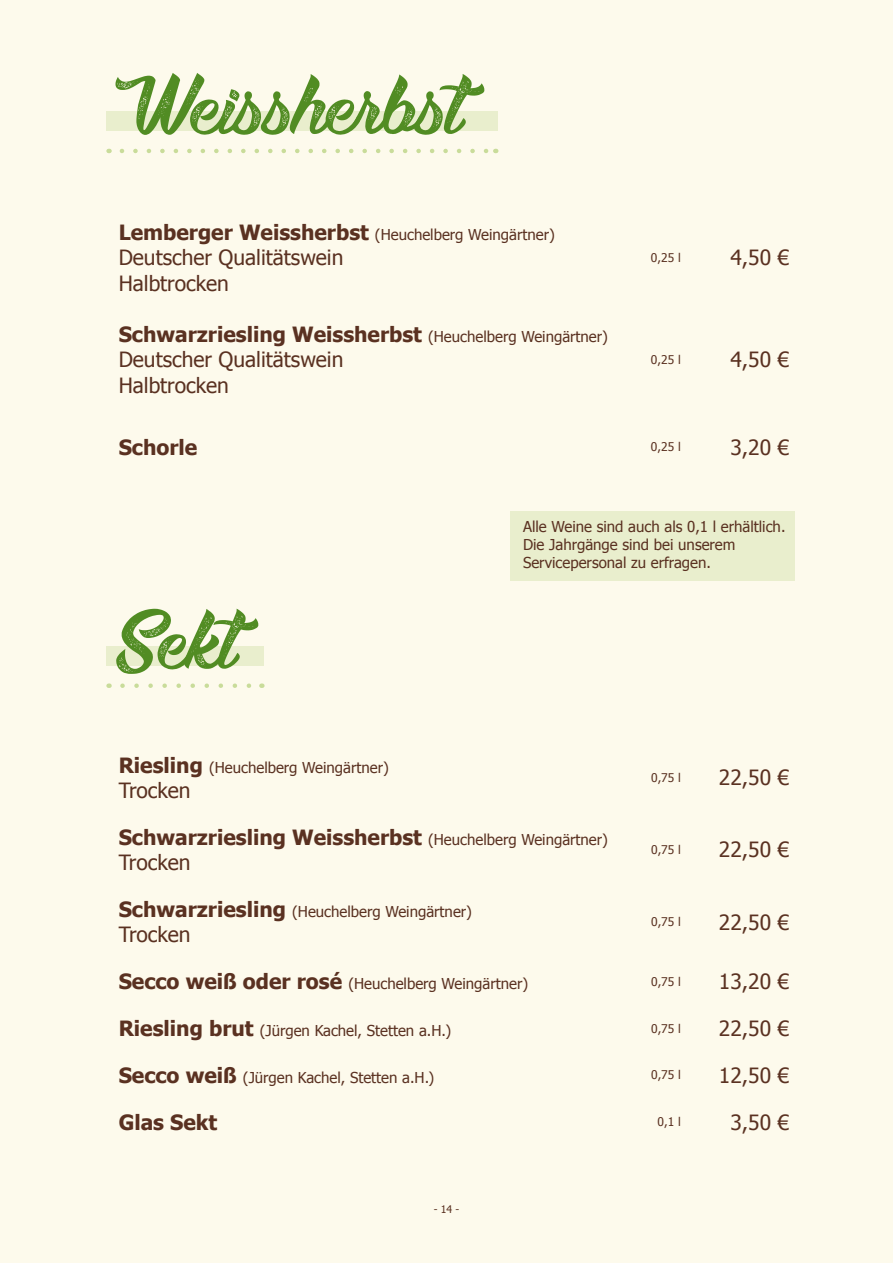
<style>
.page{position:relative;width:893px;height:1263px;background:#fdfaec}
.page>*{position:absolute;margin:0;border:0;box-sizing:border-box;transform-origin:0 0}
.t1{font:112.5px "Boulevard Saint Denis";color:#518c23}
.t2{font:21px/25.2px "Tahoma";color:#5a3121}
.t3{font:700 21px/25.2px "Tahoma";color:#5a3121}
.t4{font:15px/18px "Tahoma";color:#5a3121}
.t5{font:12px "Tahoma";color:#5a3121}
.t6{font:10.5px "Tahoma";color:#5a3121}
.s1{font-weight:700;font-size:21px}
.s2{font-weight:700}
.s3{font-size:15px}
.s4{font-weight:400;font-size:15px}
.s5{font-weight:400}
</style>
<div class="page">
<div style="left:106px;top:111px;width:391px;height:19px;background:#e9eecd"></div>
<svg style="left:122px;top:149px;width:367px;height:4px"></svg>
<div style="left:106px;top:646px;width:158px;height:19px;background:#e9eecd"></div>
<svg style="left:122px;top:683px;width:129px;height:5px"></svg>
<div style="left:510px;top:511px;width:285px;height:69px;background:#e9eecd"></div>
<h1 class="t1" style="left:115px;top:55px;width:352px">Weissherbst</h1>
<p class="t4" style="left:119px;top:225px;width:438px"><span class="s1">Lemberger Weissherbst</span> (Heuchelberg Weingärtner)</p>
<h2 class="t2" style="left:119px;top:244px;width:226px">Deutscher Qualitätswein<br>Halbtrocken</h2>
<p class="t5" style="left:651px;top:249px;width:31px">0,25 l</p>
<h2 class="t2" style="left:731px;top:244px;width:60px">4,50 €</h2>
<h2 class="t2" style="left:119px;top:321px;width:491px"><span class="s2">Schwarzriesling Weissherbst</span> <span class="s3">(Heuchelberg Weingärtner)<br></span>Deutscher Qualitätswein<br>Halbtrocken</h2>
<p class="t5" style="left:651px;top:351px;width:31px">0,25 l</p>
<h2 class="t2" style="left:731px;top:346px;width:60px">4,50 €</h2>
<h2 class="t3" style="left:119px;top:433px;width:80px">Schorle</h2>
<p class="t5" style="left:651px;top:439px;width:31px">0,25 l</p>
<h2 class="t2" style="left:730px;top:433px;width:60px">3,20 €</h2>
<h1 class="t1" style="left:115px;top:590px;width:126px">Sekt</h1>
<p class="t4" style="left:119px;top:757px;width:272px"><span class="s1">Riesling</span> (Heuchelberg Weingärtner)</p>
<h2 class="t2" style="left:119px;top:776px;width:73px">Trocken</h2>
<p class="t4" style="left:523px;top:517px;width:264px">Alle Weine sind auch als 0,1 l erhältlich.<br>Die Jahrgänge sind bei unserem<br>Servicepersonal zu erfragen.</p>
<p class="t5" style="left:651px;top:769px;width:31px">0,75 l</p>
<h2 class="t2" style="left:719px;top:764px;width:72px">22,50 €</h2>
<h2 class="t3" style="left:119px;top:823px;width:491px">Schwarzriesling Weissherbst <span class="s4">(Heuchelberg Weingärtner)<br></span><span class="s5">Trocken</span></h2>
<p class="t4" style="left:119px;top:902px;width:355px"><span class="s1">Schwarzriesling</span> (Heuchelberg Weingärtner)</p>
<h2 class="t2" style="left:119px;top:921px;width:73px">Trocken</h2>
<p class="t5" style="left:651px;top:842px;width:31px">0,75 l</p>
<h2 class="t2" style="left:719px;top:836px;width:72px">22,50 €</h2>
<p class="t5" style="left:651px;top:914px;width:31px">0,75 l</p>
<h2 class="t2" style="left:719px;top:908px;width:72px">22,50 €</h2>
<p class="t4" style="left:119px;top:974px;width:411px"><span class="s1">Secco weiß oder rosé</span> (Heuchelberg Weingärtner)</p>
<p class="t5" style="left:651px;top:973px;width:31px">0,75 l</p>
<h2 class="t2" style="left:719px;top:968px;width:72px">13,20 €</h2>
<p class="t4" style="left:119px;top:1021px;width:334px"><span class="s1">Riesling brut</span> (Jürgen Kachel, Stetten a.H.)</p>
<p class="t5" style="left:651px;top:1020px;width:31px">0,75 l</p>
<h2 class="t2" style="left:719px;top:1015px;width:72px">22,50 €</h2>
<p class="t4" style="left:119px;top:1068px;width:317px"><span class="s1">Secco weiß</span> (Jürgen Kachel, Stetten a.H.)</p>
<p class="t5" style="left:651px;top:1067px;width:31px">0,75 l</p>
<h2 class="t2" style="left:719px;top:1062px;width:72px">12,50 €</h2>
<h2 class="t3" style="left:119px;top:1108px;width:100px">Glas Sekt</h2>
<p class="t5" style="left:657px;top:1114px;width:25px">0,1 l</p>
<h2 class="t2" style="left:730px;top:1108px;width:60px">3,50 €</h2>
<p class="t6" style="left:434px;top:1202px;width:27px">- 14 -</p>
</div>
